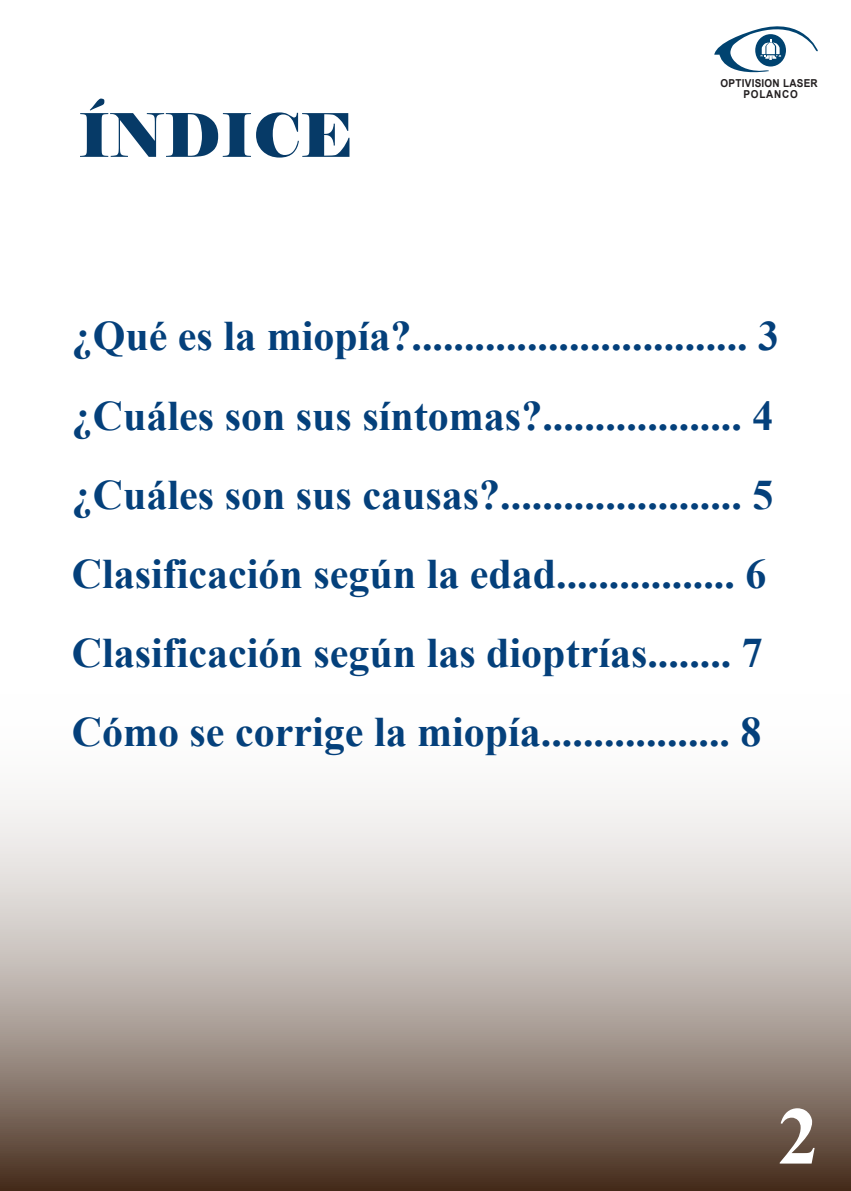
<style>
.page{position:relative;width:851px;height:1191px;background:#fff}
.page>*{position:absolute;margin:0;border:0;box-sizing:border-box;transform-origin:0 0}
.t1{font:700 81.8px "Times New Roman";color:#fff}
.t2{font:60px "Elephant";color:#063a67}
.t3{font:700 42px/79.2px "Times New Roman";color:#04407b}
.t4{font:700 11px/11.6px "Arial";letter-spacing:.025em;color:#231f20;text-align:center;scale:.91 1}
</style>
<div class="page">
<svg style="left:0;top:796px;width:850px;height:395px;background:#afa59d"></svg>
<svg style="left:714px;top:26px;width:103px;height:47px"></svg>
<h2 class="t2" style="left:78px;top:98px;width:276px">ÍNDICE</h2>
<p class="t4" style="left:720px;top:77px;width:108px">OPTIVISION LASER<br>POLANCO</p>
<p class="t3" style="left:72px;top:295px;width:709px">¿Qué es la miopía?................................ 3 ¿Cuáles son sus síntomas?................... 4 ¿Cuáles son sus causas?....................... 5<br>Clasificación según la edad................. 6<br>Clasificación según las dioptrías........ 7<br>Cómo se corrige la miopía.................. 8</p>
<h1 class="t1" style="left:777px;top:1077px;width:42px">2</h1>
</div>
